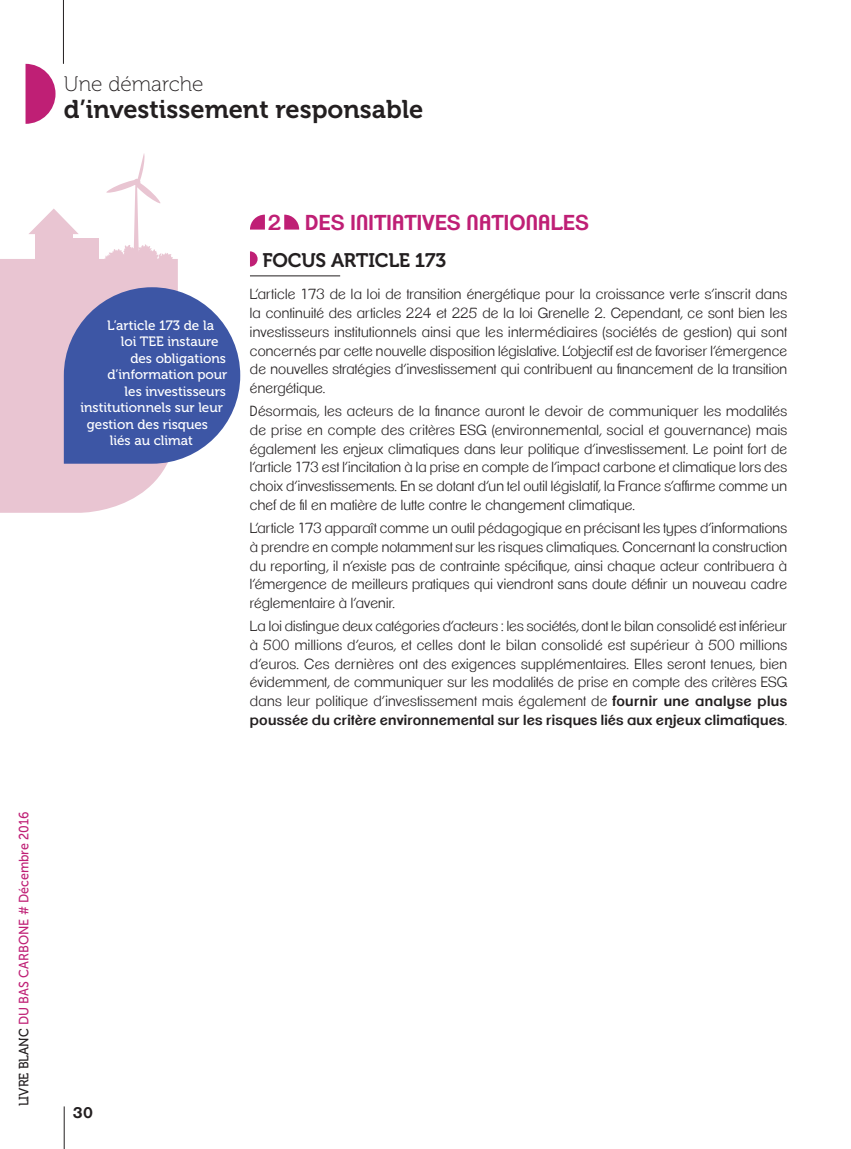
<style>
.page{position:relative;width:851px;height:1149px;background:#fff}
.page>*{position:absolute;margin:0;border:0;box-sizing:border-box;transform-origin:0 0}
.t1{font:25.5px "Museo 700";color:#231f20}
.t2{font:600 21px "Clemente P Dak";color:#bf1f75}
.t3{font:21px "Museo 100";color:#231f20}
.t4{font:19.5px "Museo 700";letter-spacing:-.01em;color:#231f20}
.t5{font:700 15px "Clemente P Dam";color:#231f20}
.t6{font:300 14.25px/18.8px "Clemente P Dae";letter-spacing:.015em;color:#231f20;text-align:justify}
.t7{font:600 14.25px "Clemente P Dak";letter-spacing:.015em;color:#231f20}
.t8{font:13.5px "Museo 500";color:#fff}
.t9{font:13.5px "Museo Sans 500";color:#bf1f75;scale:.92 1}
.s1{font-family:"Museo 500";color:#231f20}
.s2{font-family:"Clemente P Dak";font-weight:600}
.s3{font-family:"Clemente P Dae";font-weight:300}
</style>
<div class="page">
<svg style="left:0;top:259px;width:178px;height:253px;background:#eac8d4"></svg>
<svg style="left:29px;top:208px;width:50px;height:26px"></svg>
<div style="left:35px;top:234px;width:37px;height:25px;background:#e9c5d2"></div>
<div style="left:62px;top:238px;width:37px;height:21px;background:#e9c5d2"></div>
<svg style="left:64px;top:287px;width:176px;height:176px;background:#5b6eb0"></svg>
<svg style="left:250px;top:214px;width:15px;height:15px"></svg>
<svg style="left:284px;top:214px;width:15px;height:15px"></svg>
<svg style="left:250px;top:251px;width:7px;height:15px"></svg>
<hr style="left:250px;top:275px;width:90px;height:1px;background:#231f20">
<svg style="left:26px;top:64px;width:29px;height:60px"></svg>
<svg style="left:103px;top:154px;width:74px;height:117px"></svg>
<hr style="left:63px;top:0;width:1px;height:64px;background:#231f20">
<hr style="left:64px;top:1106px;width:1px;height:42px;background:#231f20">
<h2 class="t3" style="left:64px;top:73px;width:141px">Une démarche</h2>
<h1 class="t1" style="left:64px;top:95px;width:361px">d’investissement responsable</h1>
<p class="t9" style="left:17px;top:1106px;width:322px;rotate:-90deg"><span class="s1">LIVRE BLANC</span> du BAS CARBONE # Décembre 2016</p>
<p class="t8" style="left:107px;top:317px;width:108px">L’article 173 de la</p>
<p class="t8" style="left:121px;top:334px;width:99px">loi TEE instaure</p>
<p class="t8" style="left:130px;top:350px;width:97px">des obligations</p>
<p class="t8" style="left:107px;top:367px;width:122px">d’information pour</p>
<p class="t8" style="left:125px;top:383px;width:103px">les investisseurs</p>
<p class="t8" style="left:80px;top:400px;width:144px">institutionnels sur leur</p>
<p class="t8" style="left:87px;top:416px;width:123px">gestion des risques</p>
<p class="t8" style="left:110px;top:433px;width:85px">liés au climat</p>
<h2 class="t2" style="left:267px;top:209px;width:94px">2 Des initiatives</h2>
<h2 class="t2" style="left:466px;top:209px;width:14px">nationales</h2>
<h3 class="t4" style="left:262px;top:249px;width:39px">Focus</h3>
<h3 class="t4" style="left:331px;top:249px;width:117px">Article 173</h3>
<p class="t6" style="left:250px;top:285px;width:538px">L’article 173 de la loi de transition énergétique pour la croissance verte s’inscrit dans la continuité des articles 224 et 225 de la loi Grenelle 2. Cependant, ce sont bien les investisseurs institutionnels ainsi que les intermédiaires (sociétés de gestion) qui sont concernés par cette nouvelle disposition législative. L’objectif est de favoriser l’émergence de nouvelles stratégies d’investissement qui contribuent au financement de la transition énergétique.</p>
<p class="t6" style="left:250px;top:401px;width:538px">Désormais, les acteurs de la finance auront le devoir de communiquer les modalités de prise en compte des critères ESG (environnemental, social et gouvernance) mais également les enjeux climatiques dans leur politique d’investissement. Le point fort de l’article 173 est l’incitation à la prise en compte de l’impact carbone et climatique lors des choix d’investissements. En se dotant d’un tel outil législatif, la France s’affirme comme un chef de fil en matière de lutte contre le changement climatique.</p>
<p class="t6" style="left:250px;top:518px;width:538px">L’article 173 apparaît comme un outil pédagogique en précisant les types d’informations à prendre en compte notamment sur les risques climatiques. Concernant la construction du reporting, il n’existe pas de contrainte spécifique, ainsi chaque acteur contribuera à l’émergence de meilleurs pratiques qui viendront sans doute définir un nouveau cadre réglementaire à l’avenir.</p>
<p class="t6" style="left:250px;top:616px;width:538px">La loi distingue deux catégories d’acteurs : les sociétés, dont le bilan consolidé est inférieur à 500 millions d’euros, et celles dont le bilan consolidé est supérieur à 500 millions d’euros. Ces dernières ont des exigences supplémentaires. Elles seront tenues, bien évidemment, de communiquer sur les modalités de prise en compte des critères ESG dans leur politique d’investissement mais également de <span class="s2">fournir une analyse plus</span></p>
<p class="t7" style="left:250px;top:711px;width:538px">poussée du critère environnemental sur les risques liés aux enjeux climatiques<span class="s3">.</span></p>
<p class="t5" style="left:72px;top:1103px;width:23px">30</p>
</div>
